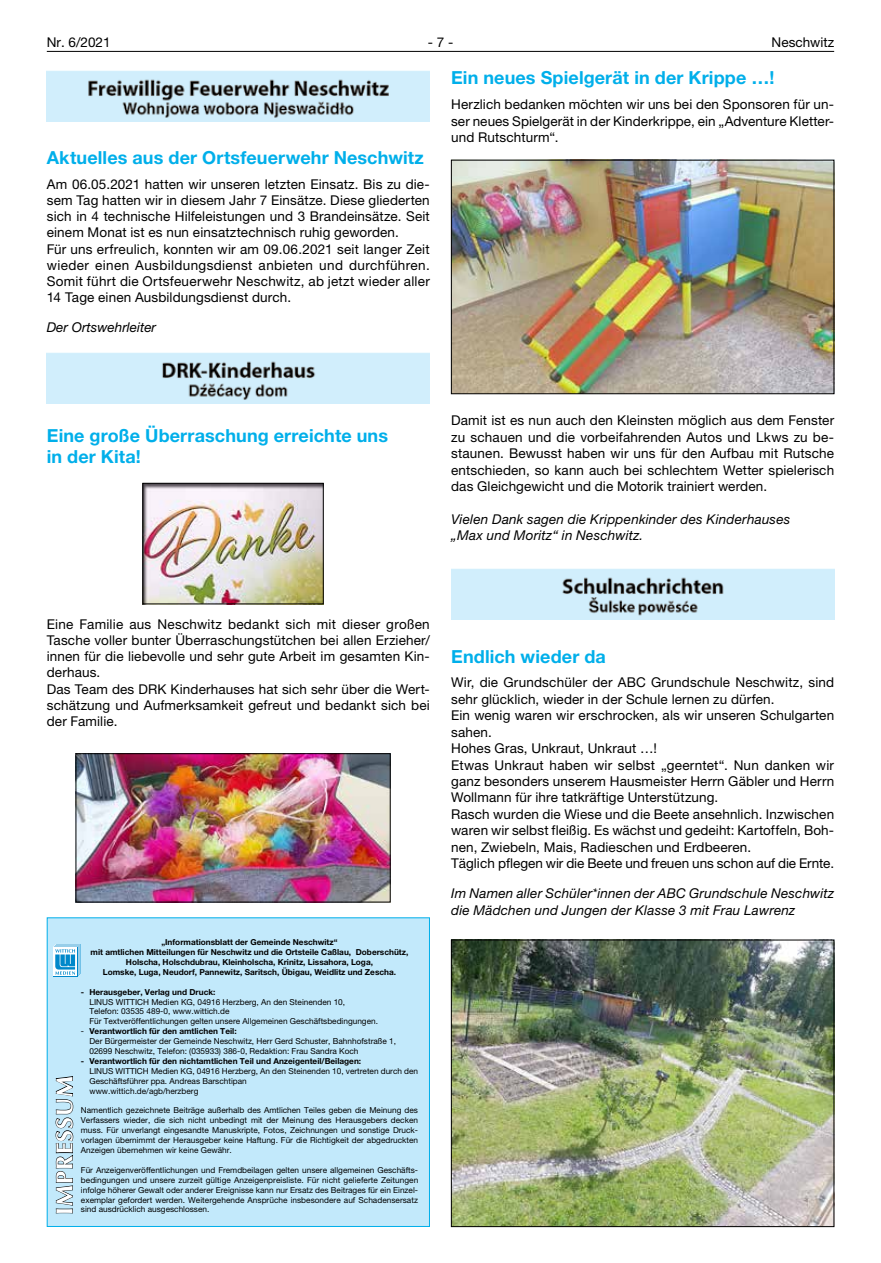
<style>
.page{position:relative;width:881px;height:1263px;background:#fff}
.page>*{position:absolute;margin:0;border:0;box-sizing:border-box;transform-origin:0 0}
.t1{font:700 23.4px "Optima LT";letter-spacing:.05em;color:#fff}
.t2{font:700 18px/21.6px "Helvetica Neue LT";letter-spacing:.005em;color:#00afea}
.t3{font:13.5px/16.5px "Helvetica Neue LT";letter-spacing:.01em;color:#000}
.t4{font:italic 13.5px/16.5px "Helvetica Neue LT";letter-spacing:.015em;color:#000}
.t5{font:8.25px/9.9px "Helvetica Neue LT";color:#000}
.t6{font:700 8.25px/9.9px "Helvetica Neue LT";color:#000;text-align:center}
.s1{font-weight:700}
</style>
<div class="page">
<hr style="left:47px;top:51px;width:786px;height:1px;background:#000">
<img style="left:453px;top:162px;width:378px;height:230px">
<div style="left:451px;top:160px;width:382px;height:234px;border:1px solid #000"></div>
<img style="left:451px;top:568px;width:382px;height:51px">
<img style="left:453px;top:942px;width:378px;height:283px">
<div style="left:451px;top:940px;width:382px;height:287px;border:1px solid #000"></div>
<img style="left:47px;top:70px;width:382px;height:51px">
<img style="left:47px;top:352px;width:382px;height:51px">
<img style="left:145px;top:485px;width:176px;height:117px">
<div style="left:143px;top:483px;width:180px;height:121px;border:1px solid #000"></div>
<img style="left:78px;top:755px;width:310px;height:145px">
<div style="left:76px;top:753px;width:314px;height:149px;border:1px solid #000"></div>
<div style="left:47px;top:917px;width:382px;height:310px;background:#c2e9fb"></div>
<svg style="left:55px;top:1076px;width:19px;height:138px"></svg>
<div style="left:53px;top:947px;width:25px;height:30px;background:#0088ca"></div>
<div style="left:53px;top:947px;width:24px;height:29px;background:#fff"></div>
<svg style="left:54px;top:944px;width:26px;height:32px"></svg>
<p class="t3" style="left:47px;top:34px;width:65px">Nr. 6/2021</p>
<p class="t3" style="left:427px;top:34px;width:27px">- 7 -</p>
<p class="t3" style="left:771px;top:34px;width:64px">Neschwitz</p>
<h2 class="t2" style="left:451px;top:67px;width:324px">Ein neues Spielgerät in der Krippe …!</h2>
<p class="t3" style="left:451px;top:96px;width:384px;text-align:justify">Herzlich bedanken möchten wir uns bei den Sponsoren für un&shy;ser neues Spielgerät in der Kinderkrippe, ein „Adventure Kletter&shy;und Rutschturm“.</p>
<h2 class="t2" style="left:47px;top:147px;width:378px">Aktuelles aus der Ortsfeuerwehr Neschwitz</h2>
<p class="t3" style="left:47px;top:176px;width:384px">Am 06.05.2021 hatten wir unseren letzten Einsatz. Bis zu die&shy;sem Tag hatten wir in diesem Jahr 7 Einsätze. Diese gliederten sich in 4 technische Hilfeleistungen und 3 Brandeinsätze. Seit einem Monat ist es nun einsatztechnisch ruhig geworden.<br>Für uns erfreulich, konnten wir am 09.06.2021 seit langer Zeit wieder einen Ausbildungsdienst anbieten und durchführen.<br>Somit führt die Ortsfeuerwehr Neschwitz, ab jetzt wieder aller 14 Tage einen Ausbildungsdienst durch.</p>
<p class="t4" style="left:47px;top:319px;width:111px">Der Ortswehrleiter</p>
<h2 class="t2" style="left:47px;top:424px;width:342px">Eine große Überraschung erreichte uns in der Kita!</h2>
<p class="t3" style="left:451px;top:412px;width:384px;text-align:justify">Damit ist es nun auch den Kleinsten möglich aus dem Fenster zu schauen und die vorbeifahrenden Autos und Lkws zu be&shy;staunen. Bewusst haben wir uns für den Aufbau mit Rutsche entschieden, so kann auch bei schlechtem Wetter spielerisch das Gleichgewicht und die Motorik trainiert werden.</p>
<p class="t4" style="left:451px;top:511px;width:340px">Vielen Dank sagen die Krippenkinder des Kinderhauses „Max und Moritz“ in Neschwitz.</p>
<p class="t3" style="left:47px;top:616px;width:384px">Eine Familie aus Neschwitz bedankt sich mit dieser großen Tasche voller bunter Überraschungstütchen bei allen Erzieher/ innen für die liebevolle und sehr gute Arbeit im gesamten Kin&shy;derhaus.<br>Das Team des DRK Kinderhauses hat sich sehr über die Wert&shy;schätzung und Aufmerksamkeit gefreut und bedankt sich bei der Familie.</p>
<h1 class="t1" style="left:51px;top:1215px;width:140px;rotate:-90deg">IMPRESSUM</h1>
<p class="t6" style="left:91px;top:937px;width:319px">„Informationsblatt der Gemeinde Neschwitz“<br>mit amtlichen Mitteilungen für Neschwitz und die Ortsteile Caßlau, Doberschütz, Holscha, Holschdubrau, Kleinholscha, Krinitz, Lissahora, Loga,<br>Lomske, Luga, Neudorf, Pannewitz, Saritsch, Übigau, Weidlitz und Zescha.</p>
<p class="t6" style="left:81px;top:986px;width:136px">- Herausgeber, Verlag und Druck:</p>
<p class="t5" style="left:89px;top:996px;width:290px">LINUS WITTICH Medien KG, 04916 Herzberg, An den Steinenden 10,<br>Telefon: 03535 489-0, www.wittich.de<br>Für Textveröffentlichungen gelten unsere Allgemeinen Geschäftsbedingungen.</p>
<p class="t5" style="left:89px;top:1026px;width:308px;text-indent:-9px">- <span class="s1">Verantwortlich für den amtlichen Teil:<br></span>Der Bürgermeister der Gemeinde Neschwitz, Herr Gerd Schuster, Bahnhofstraße 1,<br>02699 Neschwitz, Telefon: (035933) 386-0, Redaktion: Frau Sandra Koch</p>
<p class="t6" style="left:81px;top:1056px;width:282px">- Verantwortlich für den nichtamtlichen Teil und Anzeigenteil/Beilagen:</p>
<p class="t5" style="left:89px;top:1066px;width:330px">LINUS WITTICH Medien KG, 04916 Herzberg, An den Steinenden 10, vertreten durch den<br>Geschäftsführer ppa. Andreas Barschtipan<br>www.wittich.de/agb/herzberg</p>
<p class="t5" style="left:81px;top:1105px;width:338px;text-align:justify">Namentlich gezeichnete Beiträge außerhalb des Amtlichen Teiles geben die Meinung des Verfassers wieder, die sich nicht unbedingt mit der Meinung des Herausgebers decken muss. Für unverlangt eingesandte Manuskripte, Fotos, Zeichnungen und sonstige Druck&shy;vorlagen übernimmt der Herausgeber keine Haftung. Für die Richtigkeit der abgedruckten Anzeigen übernehmen wir keine Gewähr.</p>
<p class="t5" style="left:81px;top:1165px;width:339px;text-align:justify">Für Anzeigenveröffentlichungen und Fremdbeilagen gelten unsere allgemeinen Geschäfts&shy;bedingungen und unsere zurzeit gültige Anzeigenpreisliste. Für nicht gelieferte Zeitungen infolge höherer Gewalt oder anderer Ereignisse kann nur Ersatz des Beitrages für ein Einzel&shy;exemplar gefordert werden. Weitergehende Ansprüche insbesondere auf Schadensersatz sind ausdrücklich ausgeschlossen.</p>
<h2 class="t2" style="left:451px;top:645px;width:156px">Endlich wieder da</h2>
<p class="t3" style="left:451px;top:674px;width:384px">Wir, die Grundschüler der ABC Grundschule Neschwitz, sind sehr glücklich, wieder in der Schule lernen zu dürfen.<br>Ein wenig waren wir erschrocken, als wir unseren Schulgarten sahen.<br>Hohes Gras, Unkraut, Unkraut …!<br>Etwas Unkraut haben wir selbst „geerntet“. Nun danken wir ganz besonders unserem Hausmeister Herrn Gäbler und Herrn Wollmann für ihre tatkräftige Unterstützung.<br>Rasch wurden die Wiese und die Beete ansehnlich. Inzwischen waren wir selbst fleißig. Es wächst und gedeiht: Kartoffeln, Boh&shy;nen, Zwiebeln, Mais, Radieschen und Erdbeeren.<br>Täglich pflegen wir die Beete und freuen uns schon auf die Ernte.</p>
<p class="t4" style="left:451px;top:885px;width:384px">Im Namen aller Schüler*innen der ABC Grundschule Neschwitz die Mädchen und Jungen der Klasse 3 mit Frau Lawrenz</p>
</div>
